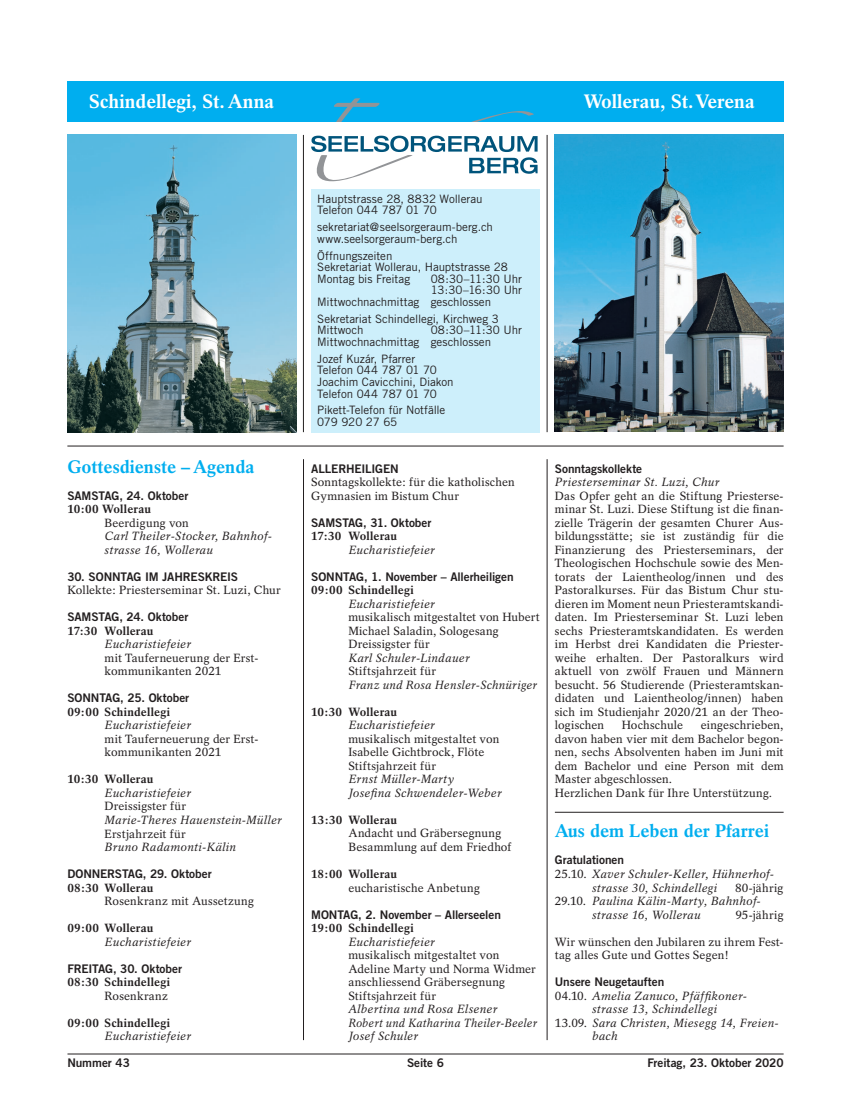
<style>
.page{position:relative;width:851px;height:1117px;background:#fff}
.page>*{position:absolute;margin:0;border:0;box-sizing:border-box;transform-origin:0 0}
.t1{font:700 19.38px "Rotation";color:#fff}
.t2{font:700 18.12px "Rotation";color:#00aeef}
.t3{font:11.88px/13.5px "Rotation";letter-spacing:.015em;color:#231f20}
.t4{font:italic 11.88px/13.5px "Rotation";letter-spacing:.02em;color:#231f20}
.t5{font:11.88px "Trade Gothic Bold Two";letter-spacing:-.005em;color:#231f20}
.t6{font:700 11.88px "Rotation";letter-spacing:.015em;color:#231f20}
.t7{font:11.5px/11.5px "Trade Gothic";letter-spacing:-.005em;color:#231f20}
.s1{font-style:normal}
</style>
<div class="page">
<hr style="left:67px;top:1053px;width:716px;height:1px;background:#231f20">
<hr style="left:554px;top:811px;width:229px;height:1px;background:#231f20">
<div style="left:311px;top:189px;width:228px;height:243px;background:#cdeffb"></div>
<hr style="left:303px;top:459px;width:1px;height:580px;background:#231f20">
<hr style="left:547px;top:459px;width:1px;height:580px;background:#231f20">
<hr style="left:547px;top:135px;width:1px;height:297px;background:#231f20">
<hr style="left:303px;top:135px;width:1px;height:297px;background:#231f20">
<div style="left:67px;top:81px;width:229px;height:40px;background:#00aeef"></div>
<div style="left:555px;top:81px;width:228px;height:40px;background:#00aeef"></div>
<img style="left:67px;top:135px;width:229px;height:297px">
<img style="left:555px;top:134px;width:228px;height:297px">
<svg style="left:311px;top:136px;width:226px;height:45px"></svg>
<div style="left:296px;top:81px;width:258px;height:40px;background:#00aeef"></div>
<svg style="left:474px;top:111px;width:60px;height:10px"></svg>
<svg style="left:334px;top:98px;width:46px;height:23px"></svg>
<hr style="left:67px;top:445px;width:716px;height:1px;background:#231f20">
<h1 class="t1" style="left:89px;top:90px;width:186px">Schindellegi, St. Anna</h1>
<h1 class="t1" style="left:583px;top:90px;width:172px">Wollerau, St. Verena</h1>
<h2 class="t2" style="left:67px;top:455px;width:189px">Gottesdienste – Agenda</h2>
<p class="t5" style="left:67px;top:488px;width:123px">SAMSTAG, 24. Oktober</p>
<p class="t6" style="left:67px;top:502px;width:85px">10:00 Wollerau</p>
<p class="t3" style="left:105px;top:516px;width:86px">Beerdigung von</p>
<p class="t4" style="left:105px;top:529px;width:168px">Carl Theiler-Stocker, Bahnhof&shy;strasse 16, Wollerau</p>
<p class="t5" style="left:67px;top:569px;width:172px">30. SONNTAG IM JAHRESKREIS</p>
<p class="t3" style="left:67px;top:583px;width:215px">Kollekte: Priesterseminar St. Luzi, Chur</p>
<p class="t5" style="left:67px;top:609px;width:123px">SAMSTAG, 24. Oktober</p>
<p class="t6" style="left:67px;top:623px;width:87px">17:30 Wollerau</p>
<p class="t4" style="left:105px;top:637px;width:88px">Eucharistiefeier</p>
<p class="t3" style="left:105px;top:651px;width:155px">mit Tauferneuerung der Erst&shy;kommunikanten 2021</p>
<p class="t5" style="left:67px;top:690px;width:123px">SONNTAG, 25. Oktober</p>
<p class="t6" style="left:67px;top:704px;width:104px">09:00 Schindellegi</p>
<p class="t4" style="left:105px;top:718px;width:88px">Eucharistiefeier</p>
<p class="t3" style="left:105px;top:732px;width:155px">mit Tauferneuerung der Erst&shy;kommunikanten 2021</p>
<p class="t6" style="left:67px;top:772px;width:87px">10:30 Wollerau</p>
<p class="t4" style="left:105px;top:786px;width:88px">Eucharistiefeier</p>
<p class="t3" style="left:105px;top:799px;width:83px">Dreissigster für</p>
<p class="t4" style="left:105px;top:813px;width:179px">Marie-Theres Hauenstein-Müller</p>
<p class="t3" style="left:105px;top:826px;width:83px">Erstjahrzeit für</p>
<p class="t4" style="left:105px;top:840px;width:133px">Bruno Radamonti-Kälin</p>
<p class="t5" style="left:67px;top:866px;width:146px">DONNERSTAG, 29. Oktober</p>
<p class="t6" style="left:67px;top:880px;width:87px">08:30 Wollerau</p>
<p class="t3" style="left:105px;top:894px;width:151px">Rosenkranz mit Aussetzung</p>
<p class="t6" style="left:67px;top:920px;width:87px">09:00 Wollerau</p>
<p class="t4" style="left:105px;top:934px;width:88px">Eucharistiefeier</p>
<p class="t5" style="left:67px;top:960px;width:116px">FREITAG, 30. Oktober</p>
<p class="t6" style="left:67px;top:974px;width:104px">08:30 Schindellegi</p>
<p class="t3" style="left:105px;top:988px;width:65px">Rosenkranz</p>
<p class="t6" style="left:67px;top:1015px;width:104px">09:00 Schindellegi</p>
<p class="t4" style="left:105px;top:1029px;width:88px">Eucharistiefeier</p>
<p class="t7" style="left:317px;top:193px;width:167px">Hauptstrasse 28, 8832 Wollerau<br>Telefon 044 787 01 70</p>
<p class="t7" style="left:317px;top:221px;width:177px">sekretariat@seelsorgeraum-berg.ch www.seelsorgeraum-berg.ch</p>
<p class="t7" style="left:317px;top:249px;width:192px">Öffnungszeiten<br>Sekretariat Wollerau, Hauptstrasse 28<br>Montag bis Freitag</p>
<p class="t7" style="left:430px;top:273px;width:93px">08:30–11:30 Uhr</p>
<p class="t7" style="left:430px;top:284px;width:93px">13:30–16:30 Uhr</p>
<p class="t7" style="left:317px;top:296px;width:175px">Mittwochnachmittag geschlossen</p>
<p class="t7" style="left:317px;top:313px;width:183px">Sekretariat Schindellegi, Kirchweg 3<br>Mittwoch</p>
<p class="t7" style="left:317px;top:324px;width:206px;text-indent:113px">08:30–11:30 Uhr<br>Mittwochnachmittag geschlossen</p>
<p class="t7" style="left:317px;top:353px;width:138px">Jozef Kuzár, Pfarrer<br>Telefon 044 787 01 70<br>Joachim Cavicchini, Diakon<br>Telefon 044 787 01 70</p>
<p class="t7" style="left:317px;top:404px;width:130px">Pikett-Telefon für Notfälle<br>079 920 27 65</p>
<p class="t5" style="left:311px;top:461px;width:89px">ALLERHEILIGEN</p>
<p class="t3" style="left:311px;top:475px;width:205px">Sonntagskollekte: für die katholischen<br>Gymnasien im Bistum Chur</p>
<p class="t5" style="left:311px;top:515px;width:122px">SAMSTAG, 31. Oktober</p>
<p class="t6" style="left:311px;top:529px;width:87px">17:30 Wollerau</p>
<p class="t4" style="left:348px;top:543px;width:88px">Eucharistiefeier</p>
<p class="t5" style="left:311px;top:569px;width:204px">SONNTAG, 1. November – Allerheiligen</p>
<p class="t6" style="left:311px;top:583px;width:104px">09:00 Schindellegi</p>
<p class="t4" style="left:348px;top:597px;width:88px">Eucharistiefeier</p>
<p class="t3" style="left:348px;top:610px;width:193px">musikalisch mitgestaltet von Hubert<br>Michael Saladin, Sologesang<br>Dreissigster für</p>
<p class="t4" style="left:348px;top:651px;width:123px">Karl Schuler-Lindauer</p>
<p class="t3" style="left:348px;top:664px;width:89px">Stiftsjahrzeit für</p>
<p class="t4" style="left:348px;top:678px;width:190px">Franz und Rosa Hensler-Schnüriger</p>
<p class="t6" style="left:311px;top:704px;width:87px">10:30 Wollerau</p>
<p class="t4" style="left:348px;top:718px;width:88px">Eucharistiefeier</p>
<p class="t3" style="left:348px;top:732px;width:152px">musikalisch mitgestaltet von<br>Isabelle Gichtbrock, Flöte<br>Stiftsjahrzeit für</p>
<p class="t4" style="left:348px;top:772px;width:155px">Ernst Müller-Marty<br>Josefina Schwendeler-Weber</p>
<p class="t6" style="left:311px;top:812px;width:87px">13:30 Wollerau</p>
<p class="t3" style="left:348px;top:826px;width:165px">Andacht und Gräbersegnung<br>Besammlung auf dem Friedhof</p>
<p class="t6" style="left:311px;top:866px;width:87px">18:00 Wollerau</p>
<p class="t3" style="left:348px;top:880px;width:133px">eucharistische Anbetung</p>
<p class="t5" style="left:311px;top:906px;width:191px">MONTAG, 2. November – Allerseelen</p>
<p class="t6" style="left:311px;top:920px;width:104px">19:00 Schindellegi</p>
<p class="t4" style="left:348px;top:934px;width:88px">Eucharistiefeier</p>
<p class="t3" style="left:348px;top:948px;width:189px">musikalisch mitgestaltet von<br>Adeline Marty und Norma Widmer anschliessend Gräbersegnung<br>Stiftsjahrzeit für</p>
<p class="t4" style="left:348px;top:1002px;width:190px">Albertina und Rosa Elsener<br>Robert und Katharina Theiler-Beeler<br>Josef Schuler</p>
<p class="t5" style="left:554px;top:461px;width:89px">Sonntagskollekte</p>
<p class="t4" style="left:554px;top:475px;width:166px">Priesterseminar St. Luzi, Chur</p>
<p class="t3" style="left:554px;top:489px;width:230px;text-align:justify">Das Opfer geht an die Stiftung Priesterse&shy;minar St. Luzi. Diese Stiftung ist die finan&shy;zielle Trägerin der gesamten Churer Aus&shy;bildungsstätte; sie ist zuständig für die Finanzierung des Priesterseminars, der Theologischen Hochschule sowie des Men&shy;torats der Laientheolog/innen und des Pastoralkurses. Für das Bistum Chur stu&shy;dieren im Moment neun Priesteramtskandi&shy;daten. Im Priesterseminar St. Luzi leben sechs Priesteramtskandidaten. Es werden im Herbst drei Kandidaten die Priester&shy;weihe erhalten. Der Pastoralkurs wird aktuell von zwölf Frauen und Männern besucht. 56 Studierende (Priesteramtskan&shy;didaten und Laientheolog/innen) haben sich im Studienjahr 2020/21 an der Theo&shy;logischen</p>
<p class="t3" style="left:554px;top:718px;width:230px;text-indent:146px">eingeschrieben, davon haben vier mit dem Bachelor begon&shy;nen, sechs Absolventen haben im Juni mit dem Bachelor und eine Person mit dem Master abgeschlossen.<br>Herzlichen Dank für Ihre Unterstützung.</p>
<h2 class="t2" style="left:554px;top:820px;width:216px">Aus dem Leben der Pfarrei</h2>
<p class="t5" style="left:554px;top:852px;width:71px">Gratulationen</p>
<p class="t4" style="left:592px;top:867px;width:183px;text-indent:-37px"><span class="s1">25.10.</span> Xaver Schuler-Keller, Hühnerhof&shy;strasse 30, Schindellegi</p>
<p class="t3" style="left:621px;top:718px;width:63px">Hochschule</p>
<p class="t3" style="left:735px;top:880px;width:50px">80-jährig</p>
<p class="t4" style="left:554px;top:894px;width:207px"><span class="s1">29.10.</span> Paulina Kälin-Marty, Bahnhof-</p>
<p class="t4" style="left:592px;top:907px;width:110px">strasse 16, Wollerau</p>
<p class="t3" style="left:735px;top:907px;width:50px">95-jährig</p>
<p class="t3" style="left:554px;top:934px;width:230px">Wir wünschen den Jubilaren zu ihrem Fest&shy;tag alles Gute und Gottes Segen!</p>
<p class="t5" style="left:554px;top:974px;width:111px">Unsere Neugetauften</p>
<p class="t4" style="left:554px;top:988px;width:193px"><span class="s1">04.10.</span> Amelia Zanuco, Pfäffikoner-</p>
<p class="t4" style="left:592px;top:1002px;width:126px">strasse 13, Schindellegi</p>
<p class="t4" style="left:554px;top:1015px;width:225px"><span class="s1">13.09.</span> Sara Christen, Miesegg 14, Freien-</p>
<p class="t4" style="left:592px;top:1029px;width:27px">bach</p>
<p class="t5" style="left:67px;top:1055px;width:64px">Nummer 43</p>
<p class="t5" style="left:407px;top:1055px;width:38px">Seite 6</p>
<p class="t5" style="left:647px;top:1055px;width:137px">Freitag, 23. Oktober 2020</p>
</div>
